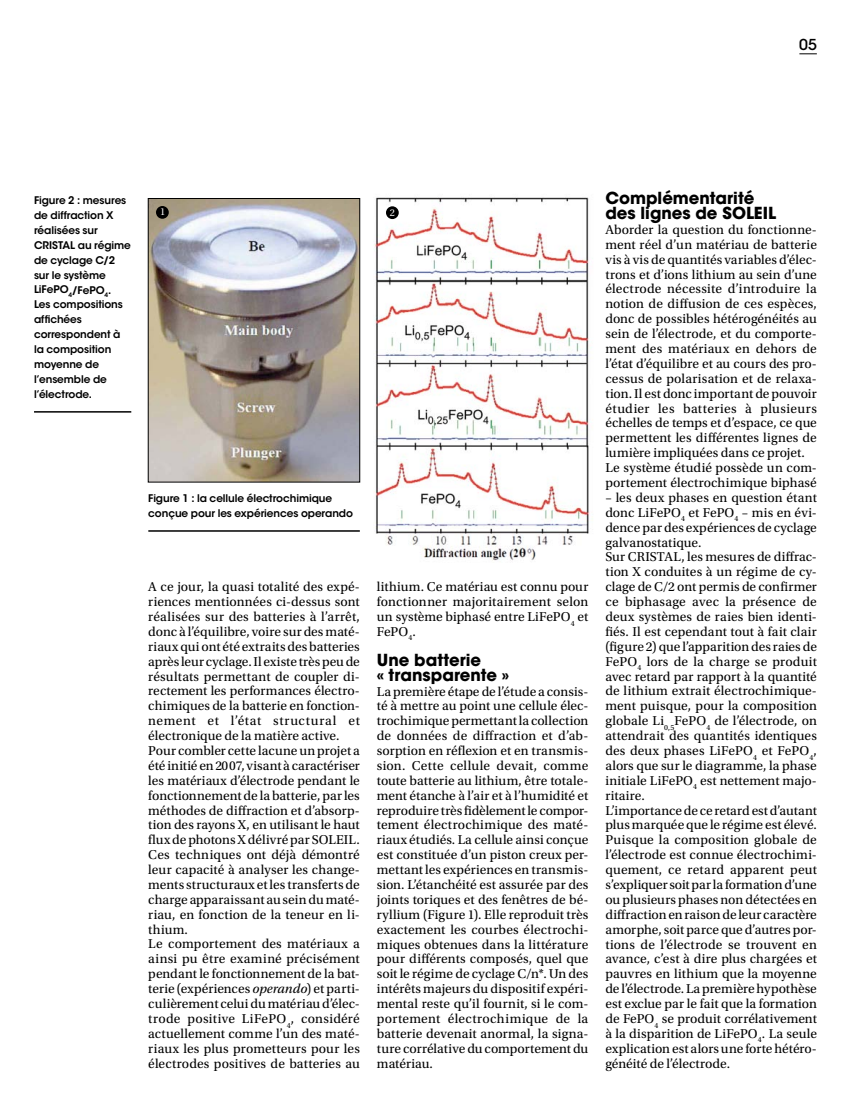
<style>
.page{position:relative;width:851px;height:1106px;background:#fff}
.page>*{position:absolute;margin:0;border:0;box-sizing:border-box;transform-origin:0 0}
.t1{font:700 16.5px/14.9px "ITC Avant Garde Std";color:#000}
.t2{font:500 15px "ITC Avant Garde Std";color:#000}
.t3{font:13.5px/14.9px "Utopia Std";letter-spacing:.005em;color:#000}
.t4{font:600 10.5px/14.9px "ITC Avant Garde Std";letter-spacing:-.01em;color:#000}
.t5{font:9.75px "Utopia";color:#fff}
.s1{font-style:italic}
</style>
<div class="page">
<svg style="left:799px;top:54px;width:17px;height:1px"></svg>
<hr style="left:148px;top:530px;width:212px;height:1px;background:#000">
<img style="left:150px;top:200px;width:208px;height:280px">
<div style="left:148px;top:198px;width:212px;height:284px;border:1px solid #000"></div>
<hr style="left:34px;top:411px;width:97px;height:1px;background:#000">
<img style="left:374px;top:197px;width:218px;height:364px">
<div style="left:386px;top:206px;width:12px;height:13px;background:#000;border-radius:50%"></div>
<div style="left:156px;top:206px;width:13px;height:13px;background:#000;border-radius:50%"></div>
<p class="t2" style="left:799px;top:35px;width:19px">05</p>
<p class="t4" style="left:34px;top:193px;width:98px">Figure 2 : mesures de diffraction X réalisées sur<br>CRISTAL au régime de cyclage C/2 sur le système<br>LiFePO<sub>4</sub>/FePO<sub>4</sub>.<br>Les compositions affichées correspondent à la composition moyenne de l’ensemble de l’électrode.</p>
<p class="t5" style="left:160px;top:207px;width:7px">1</p>
<p class="t5" style="left:390px;top:207px;width:7px">2</p>
<p class="t4" style="left:148px;top:490px;width:206px">Figure 1 : la cellule électrochimique conçue pour les expériences operando</p>
<p class="t3" style="left:148px;top:579px;width:213px">A ce jour, la quasi totalité des expé&shy;riences mentionnées ci-dessus sont réalisées sur des batteries à l’arrêt, donc à l’équilibre, voire sur des maté&shy;riaux qui ont été extraits des batteries après leur cyclage. Il existe très peu de résultats permettant de coupler di&shy;rectement les performances électro&shy;chimiques de la batterie en fonction&shy;nement et l’état structural et électronique de la matière active.<br>Pour combler cette lacune un projet a été initié en 2007, visant à caractériser les matériaux d’électrode pendant le fonctionnement de la batterie, par les méthodes de diffraction et d’absorp&shy;tion des rayons X, en utilisant le haut flux de photons X délivré par SOLEIL.<br>Ces techniques ont déjà démontré leur capacité à analyser les change&shy;ments structuraux et les transferts de charge apparaissant au sein du maté&shy;riau, en fonction de la teneur en li&shy;thium.<br>Le comportement des matériaux a ainsi pu être examiné précisément pendant le fonctionnement de la bat&shy;terie (expériences <span class="s1">operando</span>) et parti&shy;culièrement celui du matériau d’élec&shy;trode positive LiFePO<sub>4</sub>, considéré actuellement comme l’un des maté&shy;riaux les plus prometteurs pour les électrodes positives de batteries au</p>
<p class="t3" style="left:377px;top:579px;width:213px;text-align:justify">lithium. Ce matériau est connu pour fonctionner majoritairement selon un système biphasé entre LiFePO<sub>4</sub> et FePO<sub>4</sub>.</p>
<p class="t1" style="left:377px;top:652px;width:134px">une batterie<br>« transparente »</p>
<p class="t3" style="left:377px;top:684px;width:213px;text-align:justify">La première étape de l’étude a consis&shy;té à mettre au point une cellule élec&shy;trochimique permettant la collection de données de diffraction et d’ab&shy;sorption en réflexion et en transmis&shy;sion. Cette cellule devait, comme toute batterie au lithium, être totale&shy;ment étanche à l’air et à l’humidité et reproduire très fidèlement le compor&shy;tement électrochimique des maté&shy;riaux étudiés. La cellule ainsi conçue est constituée d’un piston creux per&shy;mettant les expériences en transmis&shy;sion. L’étanchéité est assurée par des joints toriques et des fenêtres de bé&shy;ryllium (Figure 1). Elle reproduit très exactement les courbes électrochi&shy;miques obtenues dans la littérature pour différents composés, quel que soit le régime de cyclage C/n*. Un des intérêts majeurs du dispositif expéri&shy;mental reste qu’il fournit, si le com&shy;portement électrochimique de la batterie devenait anormal, la signa&shy;ture corrélative du comportement du matériau.</p>
<p class="t1" style="left:605px;top:191px;width:172px">complémentarité des lignes de soleil</p>
<p class="t3" style="left:605px;top:222px;width:213px">Aborder la question du fonctionne&shy;ment réel d’un matériau de batterie vis à vis de quantités variables d’élec&shy;trons et d’ions lithium au sein d’une électrode nécessite d’introduire la notion de diffusion de ces espèces, donc de possibles hétérogénéités au sein de l’électrode, et du comporte&shy;ment des matériaux en dehors de l’état d’équilibre et au cours des pro&shy;cessus de polarisation et de relaxa&shy;tion. Il est donc important de pouvoir étudier les batteries à plusieurs échelles de temps et d’espace, ce que permettent les différentes lignes de lumière impliquées dans ce projet.<br>Le système étudié possède un com&shy;portement électrochimique biphasé</p>
<p class="t3" style="left:605px;top:490px;width:213px">– les deux phases en question étant donc LiFePO<sub>4</sub> et FePO<sub>4</sub> – mis en évi&shy;dence par des expériences de cyclage galvanostatique.<br>Sur CRISTAL, les mesures de diffrac&shy;tion X conduites à un régime de cy&shy;clage de C/2 ont permis de confirmer ce biphasage avec la présence de deux systèmes de raies bien identi&shy;fiés. Il est cependant tout à fait clair (figure 2) que l’apparition des raies de FePO<sub>4</sub> lors de la charge se produit avec retard par rapport à la quantité de lithium extrait électrochimique&shy;ment puisque, pour la composition globale Li<sub>0,5</sub>FePO<sub>4</sub> de l’électrode, on attendrait des quantités identiques des deux phases LiFePO<sub>4</sub> et FePO<sub>4</sub>, alors que sur le diagramme, la phase initiale LiFePO<sub>4</sub> est nettement majo&shy;ritaire.<br>L’importance de ce retard est d’autant plus marquée que le régime est élevé.<br>Puisque la composition globale de l’électrode est connue électrochimi&shy;quement, ce retard apparent peut s’expliquer soit par la formation d’une ou plusieurs phases non détectées en diffraction en raison de leur caractère amorphe, soit parce que d’autres por&shy;tions de l’électrode se trouvent en avance, c’est à dire plus chargées et pauvres en lithium que la moyenne de l’électrode. La première hypothèse est exclue par le fait que la formation de FePO<sub>4</sub> se produit corrélativement à la disparition de LiFePO<sub>4</sub>. La seule explication est alors une forte hétéro&shy;généité de l’électrode.</p>
</div>
